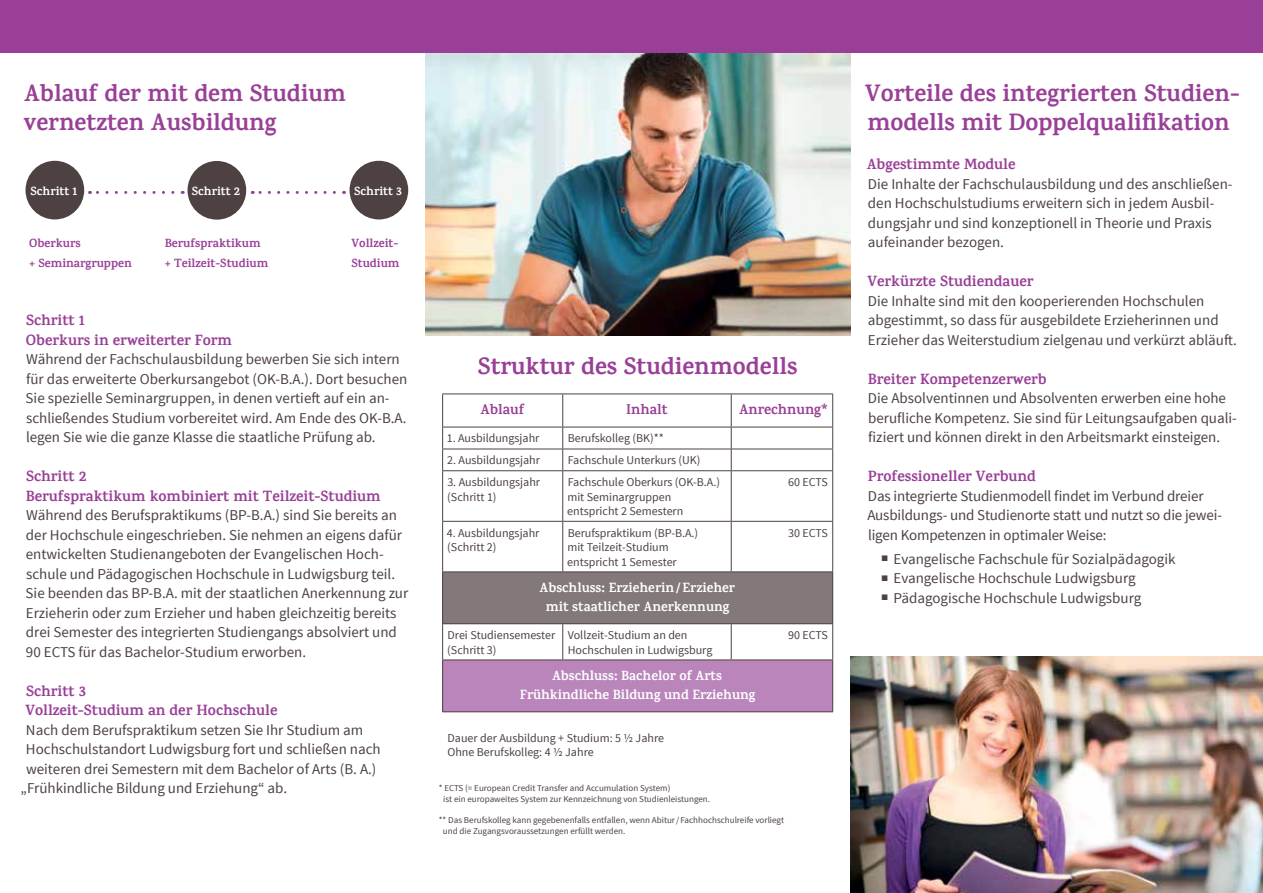
<style>
.page{position:relative;width:1263px;height:893px;background:#fff}
.page>*{position:absolute;margin:0;border:0;box-sizing:border-box;transform-origin:0 0}
.t1{font:700 24px/29.2px "Karma";color:#993f97}
.t2{font:15px/19.5px "Source Sans Pro";color:#4d4142}
.t3{font:700 15px/19.5px "Karma";color:#993f97}
.t4{font:700 14.25px "Karma";color:#993f97}
.t5{font:700 13.5px/19.5px "Karma";color:#fff;text-align:center}
.t6{font:12px/14.4px "Source Sans Pro";color:#4d4142}
.t7{font:700 12px/19.5px "Karma";color:#993f97}
.t8{font:700 12px "Karma";color:#fff}
.t9{font:9px/10.8px "Source Sans Pro";color:#4d4142}
.s1{font-family:"Arial";font-size:12px}
</style>
<div class="page">
<img style="left:425px;top:52px;width:425px;height:283px">
<div style="left:443px;top:572px;width:390px;height:52px;background:#84797a"></div>
<div style="left:443px;top:660px;width:390px;height:52px;background:#b985bb"></div>
<hr style="left:442px;top:394px;width:121px;height:1px;background:#4d4142">
<hr style="left:442px;top:394px;width:1px;height:33px;background:#4d4142">
<hr style="left:563px;top:394px;width:168px;height:1px;background:#4d4142">
<hr style="left:562px;top:394px;width:1px;height:33px;background:#4d4142">
<hr style="left:731px;top:394px;width:102px;height:1px;background:#4d4142">
<hr style="left:731px;top:394px;width:1px;height:33px;background:#4d4142">
<hr style="left:832px;top:394px;width:1px;height:33px;background:#4d4142">
<hr style="left:442px;top:427px;width:121px;height:1px;background:#4d4142">
<hr style="left:563px;top:427px;width:168px;height:1px;background:#4d4142">
<hr style="left:731px;top:427px;width:102px;height:1px;background:#4d4142">
<hr style="left:442px;top:449px;width:121px;height:1px;background:#4d4142">
<svg style="left:442px;top:427px;width:1px;height:43px"></svg>
<hr style="left:563px;top:449px;width:168px;height:1px;background:#4d4142">
<svg style="left:562px;top:427px;width:1px;height:43px"></svg>
<hr style="left:731px;top:449px;width:102px;height:1px;background:#4d4142">
<svg style="left:731px;top:427px;width:1px;height:43px"></svg>
<svg style="left:832px;top:427px;width:1px;height:43px"></svg>
<hr style="left:442px;top:470px;width:121px;height:1px;background:#4d4142">
<hr style="left:442px;top:471px;width:1px;height:50px;background:#4d4142">
<hr style="left:563px;top:470px;width:168px;height:1px;background:#4d4142">
<hr style="left:562px;top:471px;width:1px;height:50px;background:#4d4142">
<hr style="left:731px;top:470px;width:102px;height:1px;background:#4d4142">
<hr style="left:731px;top:471px;width:1px;height:50px;background:#4d4142">
<hr style="left:832px;top:471px;width:1px;height:50px;background:#4d4142">
<hr style="left:442px;top:521px;width:121px;height:1px;background:#4d4142">
<hr style="left:442px;top:522px;width:1px;height:49px;background:#4d4142">
<hr style="left:563px;top:521px;width:168px;height:1px;background:#4d4142">
<hr style="left:562px;top:522px;width:1px;height:49px;background:#4d4142">
<hr style="left:731px;top:521px;width:102px;height:1px;background:#4d4142">
<hr style="left:731px;top:522px;width:1px;height:49px;background:#4d4142">
<hr style="left:832px;top:522px;width:1px;height:49px;background:#4d4142">
<hr style="left:442px;top:571px;width:121px;height:1px;background:#4d4142">
<hr style="left:442px;top:572px;width:1px;height:51px;background:#4d4142">
<hr style="left:563px;top:571px;width:168px;height:1px;background:#4d4142">
<hr style="left:731px;top:571px;width:102px;height:1px;background:#4d4142">
<hr style="left:832px;top:572px;width:1px;height:51px;background:#4d4142">
<hr style="left:442px;top:623px;width:121px;height:1px;background:#4d4142">
<hr style="left:442px;top:624px;width:1px;height:35px;background:#4d4142">
<hr style="left:563px;top:623px;width:168px;height:1px;background:#4d4142">
<hr style="left:562px;top:624px;width:1px;height:35px;background:#4d4142">
<hr style="left:731px;top:623px;width:102px;height:1px;background:#4d4142">
<hr style="left:731px;top:624px;width:1px;height:35px;background:#4d4142">
<hr style="left:832px;top:624px;width:1px;height:35px;background:#4d4142">
<hr style="left:442px;top:659px;width:121px;height:1px;background:#4d4142">
<hr style="left:442px;top:660px;width:1px;height:51px;background:#4d4142">
<hr style="left:563px;top:659px;width:168px;height:1px;background:#4d4142">
<hr style="left:731px;top:659px;width:102px;height:1px;background:#4d4142">
<hr style="left:832px;top:660px;width:1px;height:51px;background:#4d4142">
<hr style="left:442px;top:711px;width:121px;height:1px;background:#4d4142">
<hr style="left:563px;top:711px;width:168px;height:1px;background:#4d4142">
<hr style="left:731px;top:711px;width:102px;height:1px;background:#4d4142">
<div style="left:0;top:0;width:1263px;height:52px;background:#993f97"></div>
<img style="left:850px;top:657px;width:413px;height:236px">
<svg style="left:90px;top:191px;width:83px;height:3px"></svg>
<svg style="left:252px;top:191px;width:82px;height:3px"></svg>
<div style="left:26px;top:161px;width:58px;height:58px;background:#4d4142;border-radius:50%"></div>
<div style="left:188px;top:161px;width:58px;height:59px;background:#4d4142;border-radius:50%"></div>
<div style="left:350px;top:161px;width:58px;height:58px;background:#4d4142;border-radius:50%"></div>
<h1 class="t1" style="left:24px;top:78px;width:323px">Ablauf der mit dem Studium vernetzten Ausbildung</h1>
<p class="t8" style="left:31px;top:183px;width:48px">Schritt 1</p>
<p class="t8" style="left:192px;top:184px;width:50px">Schritt 2</p>
<p class="t8" style="left:354px;top:183px;width:49px">Schritt 3</p>
<p class="t7" style="left:29px;top:233px;width:104px">Oberkurs<br>+ Seminargruppen</p>
<p class="t7" style="left:165px;top:233px;width:105px">Berufspraktikum + Teilzeit-Studium</p>
<p class="t7" style="left:351px;top:233px;width:50px">Vollzeit-<br>Studium</p>
<p class="t3" style="left:26px;top:310px;width:208px">Schritt 1<br>Oberkurs in erweiterter Form</p>
<p class="t2" style="left:26px;top:350px;width:383px">Während der Fachschulausbildung bewerben Sie sich intern für das erweiterte Oberkursangebot (OK-B.A.). Dort besuchen Sie spezielle Seminargruppen, in denen vertieft auf ein an&shy;schließendes Studium vorbereitet wird. Am Ende des OK-B.A. legen Sie wie die ganze Klasse die staatliche Prüfung ab.</p>
<p class="t3" style="left:26px;top:466px;width:356px">Schritt 2<br>Berufspraktikum kombiniert mit Teilzeit-Studium</p>
<p class="t2" style="left:26px;top:506px;width:384px">Während des Berufspraktikums (BP-B.A.) sind Sie bereits an der Hochschule eingeschrieben. Sie nehmen an eigens dafür entwickelten Studienangeboten der Evangelischen Hoch&shy;schule und Pädagogischen Hochschule in Ludwigsburg teil.<br>Sie beenden das BP-B.A. mit der staatlichen Anerkennung zur Erzieherin oder zum Erzieher und haben gleichzeitig bereits drei Semester des integrierten Studiengangs absolviert und 90 ECTS für das Bachelor-Studium erworben.</p>
<p class="t3" style="left:25px;top:681px;width:254px">Schritt 3<br>Vollzeit-Studium an der Hochschule</p>
<p class="t2" style="left:26px;top:720px;width:339px">Nach dem Berufspraktikum setzen Sie Ihr Studium am</p>
<p class="t2" style="left:26px;top:740px;width:356px">Hochschulstandort Ludwigsburg fort und schließen nach</p>
<p class="t2" style="left:26px;top:759px;width:352px">weiteren drei Semestern mit dem Bachelor of Arts (B. A.)</p>
<p class="t2" style="left:21px;top:779px;width:268px">„Frühkindliche Bildung und Erziehung“ ab.</p>
<h1 class="t1" style="left:478px;top:351px;width:321px">Struktur des Studienmodells</h1>
<p class="t4" style="left:480px;top:401px;width:45px">Ablauf</p>
<p class="t4" style="left:626px;top:401px;width:43px">Inhalt</p>
<p class="t4" style="left:739px;top:401px;width:90px">Anrechnung*</p>
<p class="t6" style="left:447px;top:431px;width:94px">1. Ausbildungsjahr</p>
<p class="t6" style="left:568px;top:431px;width:98px">Berufskolleg (BK)**</p>
<p class="t6" style="left:447px;top:453px;width:94px">2. Ausbildungsjahr</p>
<p class="t6" style="left:568px;top:453px;width:134px">Fachschule Unterkurs (UK)</p>
<p class="t6" style="left:447px;top:475px;width:94px">3. Ausbildungsjahr (Schritt 1)</p>
<p class="t6" style="left:567px;top:475px;width:154px">Fachschule Oberkurs (OK-B.A.) mit Seminargruppen entspricht 2 Semestern</p>
<p class="t6" style="left:788px;top:475px;width:41px">60 ECTS</p>
<p class="t6" style="left:447px;top:526px;width:94px">4. Ausbildungsjahr (Schritt 2)</p>
<p class="t6" style="left:567px;top:526px;width:133px">Berufspraktikum (BP-B.A.) mit Teilzeit-Studium entspricht 1 Semester</p>
<p class="t6" style="left:788px;top:526px;width:41px">30 ECTS</p>
<p class="t5" style="left:539px;top:577px;width:197px">Abschluss: Erzieherin/Erzieher mit staatlicher Anerkennung</p>
<p class="t6" style="left:447px;top:628px;width:110px">Drei Studiensemester (Schritt 3)</p>
<p class="t6" style="left:568px;top:628px;width:146px">Vollzeit-Studium an den<br>Hochschulen in Ludwigsburg</p>
<p class="t6" style="left:788px;top:628px;width:41px">90 ECTS</p>
<p class="t5" style="left:520px;top:665px;width:237px">Abschluss: Bachelor of Arts<br>Frühkindliche Bildung und Erziehung</p>
<p class="t6" style="left:447px;top:731px;width:218px">Dauer der Ausbildung + Studium: 5 ½ Jahre<br>Ohne Berufskolleg: 4 ½ Jahre</p>
<p class="t9" style="left:443px;top:783px;width:268px;text-indent:-4px">* ECTS (= European Credit Transfer and Accumulation System)<br>ist ein europaweites System zur Kennzeichnung von Studienleistungen.</p>
<p class="t9" style="left:443px;top:815px;width:343px;text-indent:-4px">** Das Berufskolleg kann gegebenenfalls entfallen, wenn Abitur/ Fachhochschulreife vorliegt und die Zugangsvoraussetzungen erfüllt werden.</p>
<h1 class="t1" style="left:865px;top:78px;width:376px">Vorteile des integrierten Studien&shy;modells mit Doppelqualifikation</h1>
<p class="t3" style="left:867px;top:154px;width:150px">Abgestimmte Module</p>
<p class="t2" style="left:868px;top:174px;width:366px">Die Inhalte der Fachschulausbildung und des anschließen&shy;den Hochschulstudiums erweitern sich in jedem Ausbil&shy;dungsjahr und sind konzeptionell in Theorie und Praxis aufeinander bezogen.</p>
<p class="t3" style="left:867px;top:271px;width:168px">Verkürzte Studiendauer</p>
<p class="t2" style="left:868px;top:291px;width:371px">Die Inhalte sind mit den kooperierenden Hochschulen abgestimmt, so dass für ausgebildete Erzieherinnen und<br>Erzieher das Weiterstudium zielgenau und verkürzt abläuft.</p>
<p class="t3" style="left:868px;top:369px;width:180px">Breiter Kompetenzerwerb</p>
<p class="t2" style="left:868px;top:389px;width:370px">Die Absolventinnen und Absolventen erwerben eine hohe berufliche Kompetenz. Sie sind für Leitungsaufgaben quali&shy;fiziert und können direkt in den Arbeitsmarkt einsteigen.</p>
<p class="t3" style="left:868px;top:466px;width:169px">Professioneller Verbund</p>
<p class="t2" style="left:867px;top:486px;width:356px">Das integrierte Studienmodell findet im Verbund dreier<br>Ausbildungs- und Studienorte statt und nutzt so die jewei&shy;ligen Kompetenzen in optimaler Weise:</p>
<p class="t2" style="left:881px;top:549px;width:296px"><span class="s1">■</span> Evangelische Fachschule für Sozialpädagogik</p>
<p class="t2" style="left:881px;top:569px;width:256px"><span class="s1">■</span> Evangelische Hochschule Ludwigsburg</p>
<p class="t2" style="left:881px;top:588px;width:262px"><span class="s1">■</span> Pädagogische Hochschule Ludwigsburg</p>
</div>
